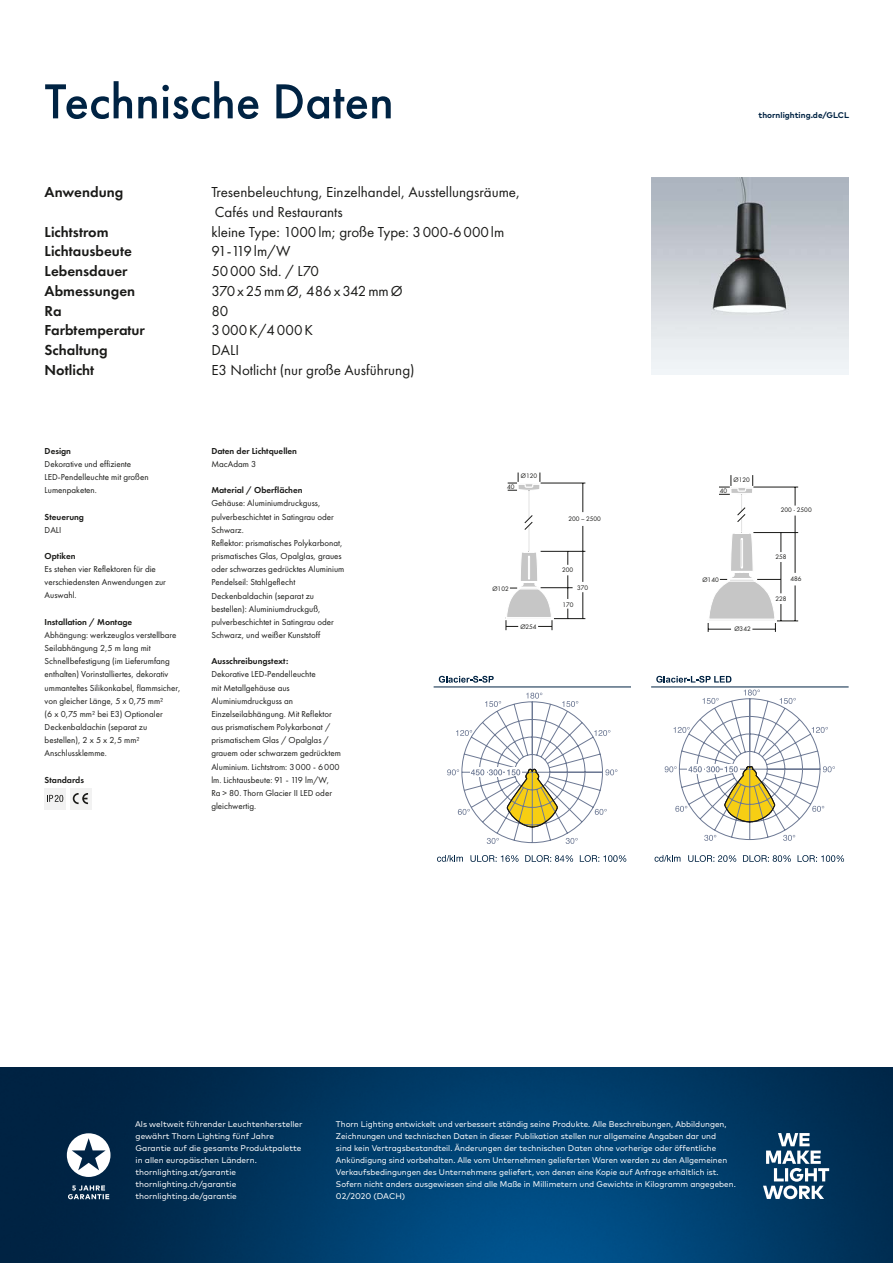
<style>
.page{position:relative;width:893px;height:1263px;background:#fff}
.page>*{position:absolute;margin:0;border:0;box-sizing:border-box;transform-origin:0 0}
.t1{font:51px "Futura PT Medium";color:#002343}
.t2{font:15px/19.8px "Futura PT Book";color:#1a1a18}
.t3{font:15px/19.6px "Futura PT Demi";color:#1a1a18}
.t4{font:9px/13.2px "Futura PT Book";color:#1a1a18}
.t5{font:9px "Futura PT Demi";color:#1a1a18}
.t6{font:8.25px/12px "Mark Pro";color:#fff}
.t7{font:700 8.25px "Mark Pro";color:#002343}
.t8{font:6px "Futura";color:#1a1a18}
</style>
<div class="page">
<img style="left:0;top:1067px;width:893px;height:196px">
<svg style="left:763px;top:1133px;width:66px;height:66px"></svg>
<svg style="left:67px;top:1133px;width:44px;height:44px"></svg>
<svg style="left:708px;top:475px;width:90px;height:157px"></svg>
<hr style="left:541px;top:483px;width:44px;height:1px;background:#1a1a18">
<hr style="left:541px;top:551px;width:44px;height:1px;background:#1a1a18">
<hr style="left:541px;top:587px;width:32px;height:1px;background:#1a1a18">
<hr style="left:554px;top:618px;width:31px;height:1px;background:#1a1a18">
<svg style="left:583px;top:592px;width:1px;height:26px"></svg>
<svg style="left:567px;top:575px;width:1px;height:24px"></svg>
<hr style="left:583px;top:551px;width:1px;height:31px;background:#1a1a18">
<svg style="left:567px;top:552px;width:1px;height:13px"></svg>
<svg style="left:583px;top:526px;width:1px;height:25px"></svg>
<svg style="left:583px;top:483px;width:1px;height:29px"></svg>
<svg style="left:506px;top:472px;width:47px;height:158px"></svg>
<svg style="left:439px;top:676px;width:55px;height:7px"></svg>
<hr style="left:434px;top:687px;width:197px;height:1px;background:#002343">
<svg style="left:447px;top:693px;width:170px;height:151px"></svg>
<svg style="left:437px;top:855px;width:26px;height:7px"></svg>
<svg style="left:470px;top:855px;width:49px;height:7px"></svg>
<svg style="left:525px;top:855px;width:48px;height:7px"></svg>
<svg style="left:580px;top:855px;width:46px;height:7px"></svg>
<svg style="left:656px;top:676px;width:75px;height:7px"></svg>
<hr style="left:651px;top:687px;width:197px;height:1px;background:#002343">
<svg style="left:665px;top:689px;width:170px;height:152px"></svg>
<svg style="left:654px;top:855px;width:26px;height:7px"></svg>
<svg style="left:688px;top:855px;width:48px;height:7px"></svg>
<svg style="left:743px;top:855px;width:48px;height:7px"></svg>
<svg style="left:797px;top:855px;width:47px;height:7px"></svg>
<img style="left:651px;top:178px;width:197px;height:197px">
<div style="left:70px;top:788px;width:21px;height:21px;background:#f2f2f2"></div>
<svg style="left:73px;top:793px;width:15px;height:11px"></svg>
<div style="left:45px;top:788px;width:21px;height:21px;background:#f2f2f2"></div>
<svg style="left:47px;top:795px;width:16px;height:7px"></svg>
<svg style="left:68px;top:1185px;width:41px;height:14px"></svg>
<h1 class="t1" style="left:45px;top:71px;width:351px">Technische Daten</h1>
<h2 class="t3" style="left:45px;top:182px;width:80px">Anwendung</h2>
<h2 class="t3" style="left:45px;top:222px;width:102px">Lichtstrom<br>Lichtausbeute<br>Lebensdauer<br>Abmessungen<br>Ra<br>Farbtemperatur<br>Schaltung<br>Notlicht</h2>
<h2 class="t2" style="left:211px;top:182px;width:310px">Tresenbeleuchtung, Einzelhandel, Ausstellungsräume,<br>Cafés und Restaurants<br>kleine Type: 1000lm; große Type: 3000-6000lm<br>91-119lm/W<br>50000 Std. / L70<br>370x25mmØ, 486x342mmØ<br>80<br>3000K/4000K<br>DALI<br>E3 Notlicht (nur große Ausführung)</h2>
<p class="t5" style="left:45px;top:445px;width:28px">Design</p>
<p class="t4" style="left:45px;top:457px;width:105px">Dekorative und effiziente<br>LED-Pendelleuchte mit großen<br>Lumenpaketen.</p>
<p class="t5" style="left:45px;top:511px;width:41px">Steuerung</p>
<p class="t4" style="left:45px;top:523px;width:18px">DALI</p>
<p class="t5" style="left:45px;top:550px;width:32px">Optiken</p>
<p class="t4" style="left:45px;top:562px;width:123px">Es stehen vier Reflektoren für die verschiedensten Anwendungen zur<br>Auswahl.</p>
<p class="t5" style="left:45px;top:616px;width:89px">Installation / Montage</p>
<p class="t4" style="left:45px;top:628px;width:137px">Abhängung: werkzeuglos verstellbare<br>Seilabhängung 2,5 m lang mit<br>Schnellbefestigung (im Lieferumfang enthalten) Vorinstalliertes, dekorativ ummanteltes Silikonkabel, flammsicher, von gleicher Länge, 5 x 0,75 mm²<br>(6 x 0,75 mm² bei E3) Optionaler<br>Deckenbaldachin (separat zu bestellen), 2 x 5 x 2,5 mm²<br>Anschlussklemme.</p>
<p class="t5" style="left:45px;top:774px;width:41px">Standards</p>
<p class="t5" style="left:211px;top:445px;width:87px">Daten der Lichtquellen</p>
<p class="t4" style="left:211px;top:457px;width:46px">MacAdam 3</p>
<p class="t5" style="left:211px;top:485px;width:93px">Material / Oberflächen</p>
<p class="t4" style="left:211px;top:497px;width:135px">Gehäuse: Aluminiumdruckguss, pulverbeschichtet in Satingrau oder<br>Schwarz.<br>Reflektor: prismatisches Polykarbonat, prismatisches Glas, Opalglas, graues oder schwarzes gedrücktes Aluminium<br>Pendelseil: Stahlgeflecht<br>Deckenbaldachin (separat zu bestellen): Aluminiumdruckguß, pulverbeschichtet in Satingrau oder<br>Schwarz, und weißer Kunststoff</p>
<p class="t5" style="left:211px;top:656px;width:78px">Ausschreibungstext:</p>
<p class="t4" style="left:211px;top:668px;width:131px">Dekorative LED-Pendelleuchte<br>mit Metallgehäuse aus<br>Aluminiumdruckguss an<br>Einzelseilabhängung. Mit Reflektor aus prismatischem Polykarbonat / prismatischem Glas / Opalglas / grauem oder schwarzem gedrücktem<br>Aluminium. Lichtstrom: 3000 - 6000 lm. Lichtausbeute: 91 - 119 lm/W,<br>Ra &gt; 80. Thorn Glacier II LED oder gleichwertig.</p>
<p class="t8" style="left:521px;top:472px;width:18px">Ø120</p>
<p class="t8" style="left:507px;top:483px;width:9px">40</p>
<p class="t8" style="left:492px;top:584px;width:18px">Ø102</p>
<p class="t8" style="left:520px;top:622px;width:18px">Ø254</p>
<p class="t8" style="left:568px;top:515px;width:34px">200 – 2500</p>
<p class="t8" style="left:562px;top:566px;width:13px">200</p>
<p class="t8" style="left:562px;top:600px;width:13px">170</p>
<p class="t8" style="left:577px;top:583px;width:13px">370</p>
<p class="t7" style="left:758px;top:109px;width:92px">thornlighting.de/GLCL</p>
<p class="t8" style="left:733px;top:476px;width:18px">Ø120</p>
<p class="t8" style="left:720px;top:486px;width:9px">40</p>
<p class="t8" style="left:702px;top:576px;width:18px">Ø140</p>
<p class="t8" style="left:734px;top:625px;width:18px">Ø342</p>
<p class="t8" style="left:781px;top:506px;width:32px">200 - 2500</p>
<p class="t8" style="left:775px;top:553px;width:13px">258</p>
<p class="t8" style="left:790px;top:575px;width:13px">486</p>
<p class="t8" style="left:775px;top:594px;width:13px">228</p>
<p class="t6" style="left:135px;top:1117px;width:169px">Als weltweit führender Leuchtenhersteller gewährt Thorn Lighting fünf Jahre Garantie auf die gesamte Produktpalette in allen europäischen Ländern. thornlighting.at/garantie thornlighting.ch/garantie thornlighting.de/garantie</p>
<p class="t6" style="left:336px;top:1117px;width:401px">Thorn Lighting entwickelt und verbessert ständig seine Produkte. Alle Beschreibungen, Abbildungen, Zeichnungen und technischen Daten in dieser Publikation stellen nur allgemeine Angaben dar und<br>sind kein Vertragsbestandteil. Änderungen der technischen Daten ohne vorherige oder öffentliche Ankündigung sind vorbehalten. Alle vom Unternehmen gelieferten Waren werden zu den Allgemeinen Verkaufsbedingungen des Unternehmens geliefert, von denen eine Kopie auf Anfrage erhältlich ist.<br>Sofern nicht anders ausgewiesen sind alle Maße in Millimetern und Gewichte in Kilogramm angegeben.<br>02/2020 (DACH)</p>
</div>
